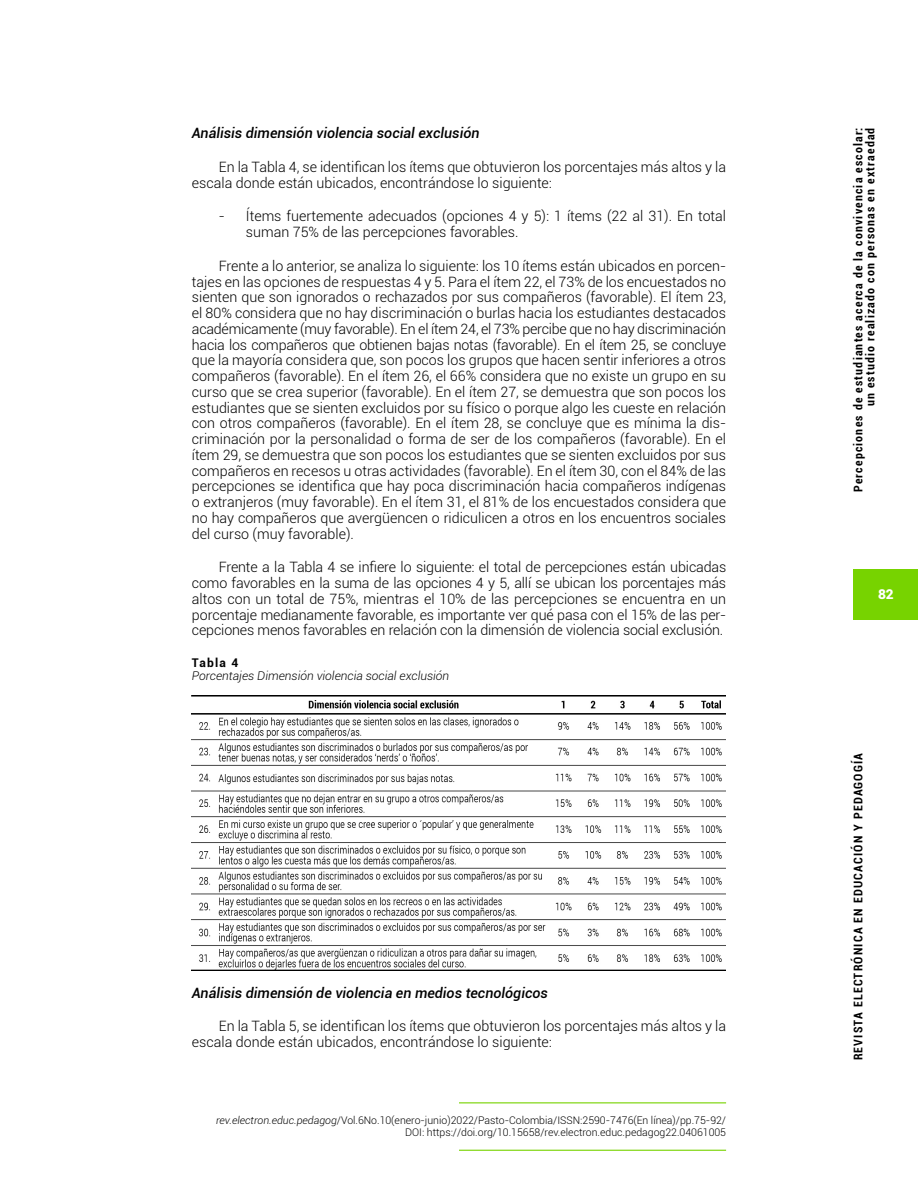
<style>
.page{position:relative;width:918px;height:1188px;background:#fff}
.page>*{position:absolute;margin:0;border:0;box-sizing:border-box;transform-origin:0 0}
.Texto_Base_Contenido{font:300 14.25px/15.8px "Roboto";color:#000}
.Subtítulo{font:italic 500 14.25px "Roboto";color:#000}
.t1{font:900 13.5px "Roboto";color:#fff}
.t2{font:700 condensed 12px/12px "Roboto";letter-spacing:.1em;color:#000;text-align:right}
.Tabla_Título{font:italic 300 12px/13.5px "Roboto";color:#000}
.t3{font:300 10.5px/12px "Roboto";color:#000;text-align:right}
.s1{font-weight:700;font-style:normal}
.s2{font-style:italic}
</style>
<div class="page">
<div style="left:854px;top:569px;width:64px;height:50px;background:#77d300"></div>
<hr style="left:459px;top:1102px;width:267px;height:1px;background:#77d300">
<hr style="left:459px;top:1150px;width:267px;height:1px;background:#77d300">
<img style="left:192px;top:696px;width:534px;height:275px">
<p class="Subtítulo" style="left:192px;top:123px;width:289px">Análisis dimensión violencia social exclusión</p>
<p class="Texto_Base_Contenido" style="left:192px;top:159px;width:536px;text-indent:27px">En la Tabla 4, se identifican los ítems que obtuvieron los porcentajes más altos y la escala donde están ubicados, encontrándose lo siguiente:</p>
<p class="Texto_Base_Contenido" style="left:246px;top:208px;width:482px;text-indent:-27px">- Ítems fuertemente adecuados (opciones 4 y 5): 1 ítems (22 al 31). En total suman 75% de las percepciones favorables.</p>
<p class="Texto_Base_Contenido" style="left:192px;top:258px;width:536px;text-align:justify;text-indent:27px">Frente a lo anterior, se analiza lo siguiente: los 10 ítems están ubicados en porcen&shy;tajes en las opciones de respuestas 4 y 5. Para el ítem 22, el 73% de los encuestados no sienten que son ignorados o rechazados por sus compañeros (favorable). El ítem 23, el 80% considera que no hay discriminación o burlas hacia los estudiantes destacados académicamente (muy favorable). En el ítem 24, el 73% percibe que no hay discriminación hacia los compañeros que obtienen bajas notas (favorable). En el ítem 25, se concluye que la mayoría considera que, son pocos los grupos que hacen sentir inferiores a otros compañeros (favorable). En el ítem 26, el 66% considera que no existe un grupo en su curso que se crea superior (favorable). En el ítem 27, se demuestra que son pocos los estudiantes que se sienten excluidos por su físico o porque algo les cueste en relación con otros compañeros (favorable). En el ítem 28, se concluye que es mínima la dis&shy;criminación por la personalidad o forma de ser de los compañeros (favorable). En el ítem 29, se demuestra que son pocos los estudiantes que se sienten excluidos por sus compañeros en recesos u otras actividades (favorable). En el ítem 30, con el 84% de las percepciones se identifica que hay poca discriminación hacia compañeros indígenas o extranjeros (muy favorable). En el ítem 31, el 81% de los encuestados considera que no hay compañeros que avergüencen o ridiculicen a otros en los encuentros sociales del curso (muy favorable).</p>
<p class="Texto_Base_Contenido" style="left:192px;top:559px;width:536px;text-align:justify;text-indent:27px">Frente a la Tabla 4 se infiere lo siguiente: el total de percepciones están ubicadas como favorables en la suma de las opciones 4 y 5, allí se ubican los porcentajes más altos con un total de 75%, mientras el 10% de las percepciones se encuentra en un porcentaje medianamente favorable, es importante ver qué pasa con el 15% de las per&shy;cepciones menos favorables en relación con la dimensión de violencia social exclusión.</p>
<p class="Tabla_Título" style="left:192px;top:656px;width:259px"><span class="s1">Tabla 4<br></span>Porcentajes Dimensión violencia social exclusión</p>
<p class="Subtítulo" style="left:192px;top:983px;width:358px">Análisis dimensión de violencia en medios tecnológicos</p>
<p class="Texto_Base_Contenido" style="left:192px;top:1018px;width:536px;text-indent:27px">En la Tabla 5, se identifican los ítems que obtuvieron los porcentajes más altos y la escala donde están ubicados, encontrándose lo siguiente:</p>
<p class="t3" style="left:216px;top:1114px;width:512px"><span class="s2">rev.electron.educ.pedagog</span>/Vol.6No.10(enero-junio)2022/Pasto-Colombia/ISSN:2590-7476(En línea)/pp.75-92/<br>DOI: https://doi.org/10.15658/rev.electron.educ.pedagog22.04061005</p>
<p class="t2" style="left:852px;top:492px;width:366px;rotate:-90deg">Percepciones de estudiantes acerca de la convivencia escolar: un estudio realizado con personas en extraedad</p>
<p class="t1" style="left:878px;top:585px;width:17px">82</p>
<p class="t2" style="left:852px;top:1060px;width:309px;rotate:-90deg">REVISTA ELECTRÓNICA EN EDUCACIÓN Y PEDAGOGÍA</p>
</div>
